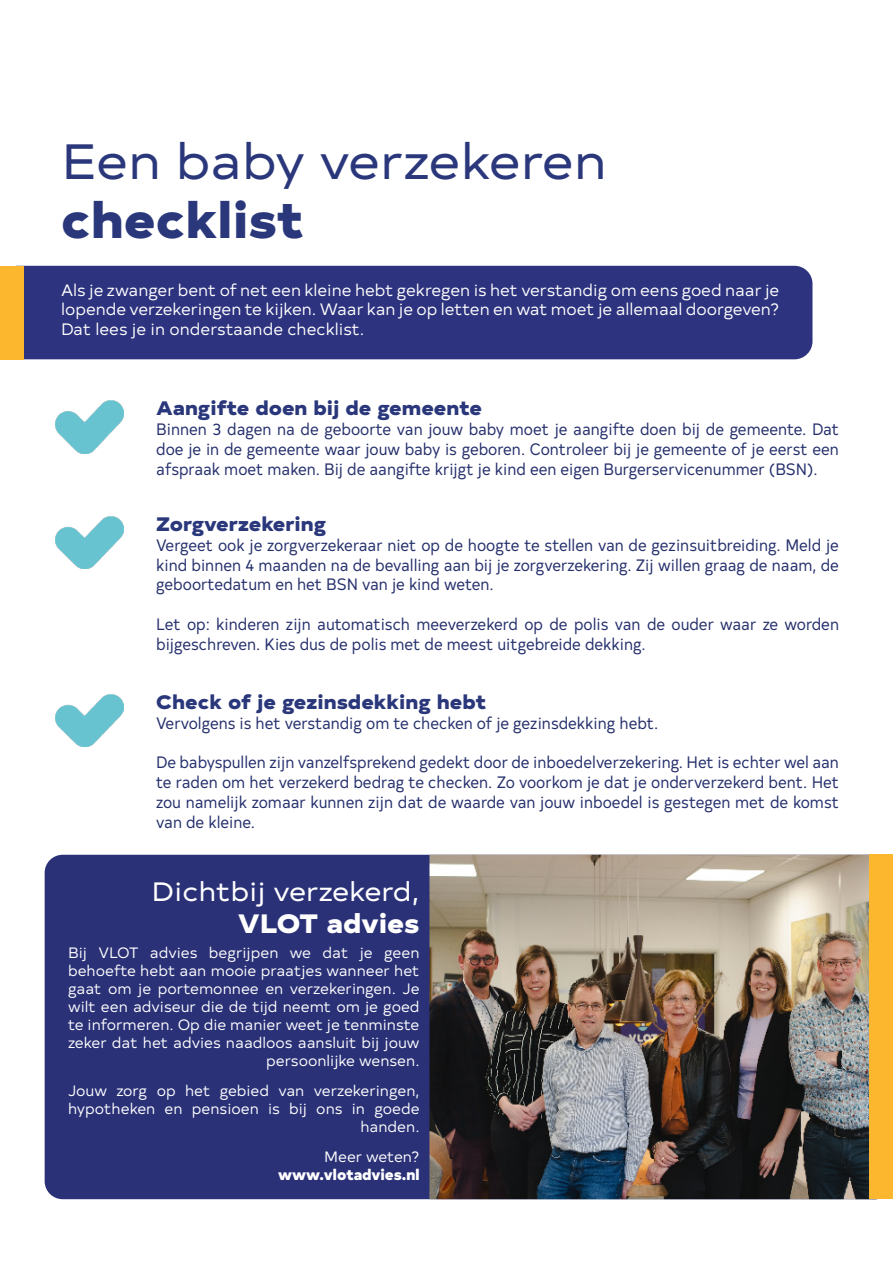
<style>
.page{position:relative;width:893px;height:1263px;background:#fff}
.page>*{position:absolute;margin:0;border:0;box-sizing:border-box;transform-origin:0 0}
.t1{font:49.5px "Typold Extended";color:#2a377b}
.t2{font:900 49.5px "Typold Extended";color:#2a377b}
.t3{font:26.55px "Typold Extended";color:#fff}
.t4{font:900 26.55px "Typold Extended";color:#fff}
.t5{font:900 19.5px "Typold Extended";color:#2a377b}
.t6{font:16.5px/19.8px "Typold Condensed";color:#252f6c;text-align:justify}
.t7{font:16.5px/19.8px "Typold";color:#fff;text-align:justify}
.t8{font:15px/18px "Typold";color:#fff;text-align:right}
.t9{font:900 15px "Typold";color:#fff}
</style>
<div class="page">
<div style="left:0;top:266px;width:812px;height:93px;background:#2d337e;border-radius:18px"></div>
<img style="left:56px;top:401px;width:67px;height:52px">
<img style="left:56px;top:516px;width:67px;height:53px">
<img style="left:56px;top:694px;width:67px;height:53px">
<div style="left:45px;top:855px;width:848px;height:344px;background:#2a3177;border-radius:18px"></div>
<img style="left:429px;top:855px;width:441px;height:344px">
<div style="left:0;top:266px;width:23px;height:93px;background:#fcb72e"></div>
<div style="left:870px;top:855px;width:23px;height:344px;background:#fcb72e"></div>
<h1 class="t1" style="left:61px;top:123px;width:548px">Een baby verzekeren</h1>
<h1 class="t2" style="left:61px;top:178px;width:245px">checklist</h1>
<p class="t7" style="left:61px;top:279px;width:720px">Als je zwanger bent of net een kleine hebt gekregen is het verstandig om eens goed naar je lopende verzekeringen te kijken. Waar kan je op letten en wat moet je allemaal doorgeven?<br>Dat lees je in onderstaande checklist.</p>
<p class="t5" style="left:156px;top:392px;width:327px">Aangifte doen bij de gemeente</p>
<p class="t6" style="left:156px;top:418px;width:684px">Binnen 3 dagen na de geboorte van jouw baby moet je aangifte doen bij de gemeente. Dat doe je in de gemeente waar jouw baby is geboren. Controleer bij je gemeente of je eerst een afspraak moet maken. Bij de aangifte krijgt je kind een eigen Burgerservicenummer (BSN).</p>
<p class="t5" style="left:156px;top:507px;width:171px">Zorgverzekering</p>
<p class="t6" style="left:156px;top:534px;width:684px">Vergeet ook je zorgverzekeraar niet op de hoogte te stellen van de gezinsuitbreiding. Meld je kind binnen 4 maanden na de bevalling aan bij je zorgverzekering. Zij willen graag de naam, de geboortedatum en het BSN van je kind weten.</p>
<p class="t6" style="left:156px;top:613px;width:684px">Let op: kinderen zijn automatisch meeverzekerd op de polis van de ouder waar ze worden bijgeschreven. Kies dus de polis met de meest uitgebreide dekking.</p>
<p class="t5" style="left:156px;top:685px;width:332px">Check of je gezinsdekking hebt</p>
<p class="t6" style="left:156px;top:712px;width:504px">Vervolgens is het verstandig om te checken of je gezinsdekking hebt.</p>
<p class="t6" style="left:156px;top:751px;width:684px">De babyspullen zijn vanzelfsprekend gedekt door de inboedelverzekering. Het is echter wel aan te raden om het verzekerd bedrag te checken. Zo voorkom je dat je onderverzekerd bent. Het zou namelijk zomaar kunnen zijn dat de waarde van jouw inboedel is gestegen met de komst van de kleine.</p>
<h2 class="t3" style="left:152px;top:871px;width:269px">Dichtbij verzekerd,</h2>
<h2 class="t4" style="left:238px;top:900px;width:183px">VLOT advies</h2>
<p class="t8" style="left:68px;top:943px;width:353px">Bij VLOT advies begrijpen we dat je geen behoefte hebt aan mooie praatjes wanneer het gaat om je portemonnee en verzekeringen. Je wilt een adviseur die de tijd neemt om je goed te informeren. Op die manier weet je tenminste zeker dat het advies naadloos aansluit bij jouw persoonlijke wensen.</p>
<p class="t8" style="left:68px;top:1081px;width:353px">Jouw zorg op het gebied van verzekeringen, hypotheken en pensioen is bij ons in goede handen.</p>
<p class="t8" style="left:324px;top:1147px;width:97px">Meer weten?</p>
<p class="t9" style="left:278px;top:1162px;width:143px">www.vlotadvies.nl</p>
</div>
